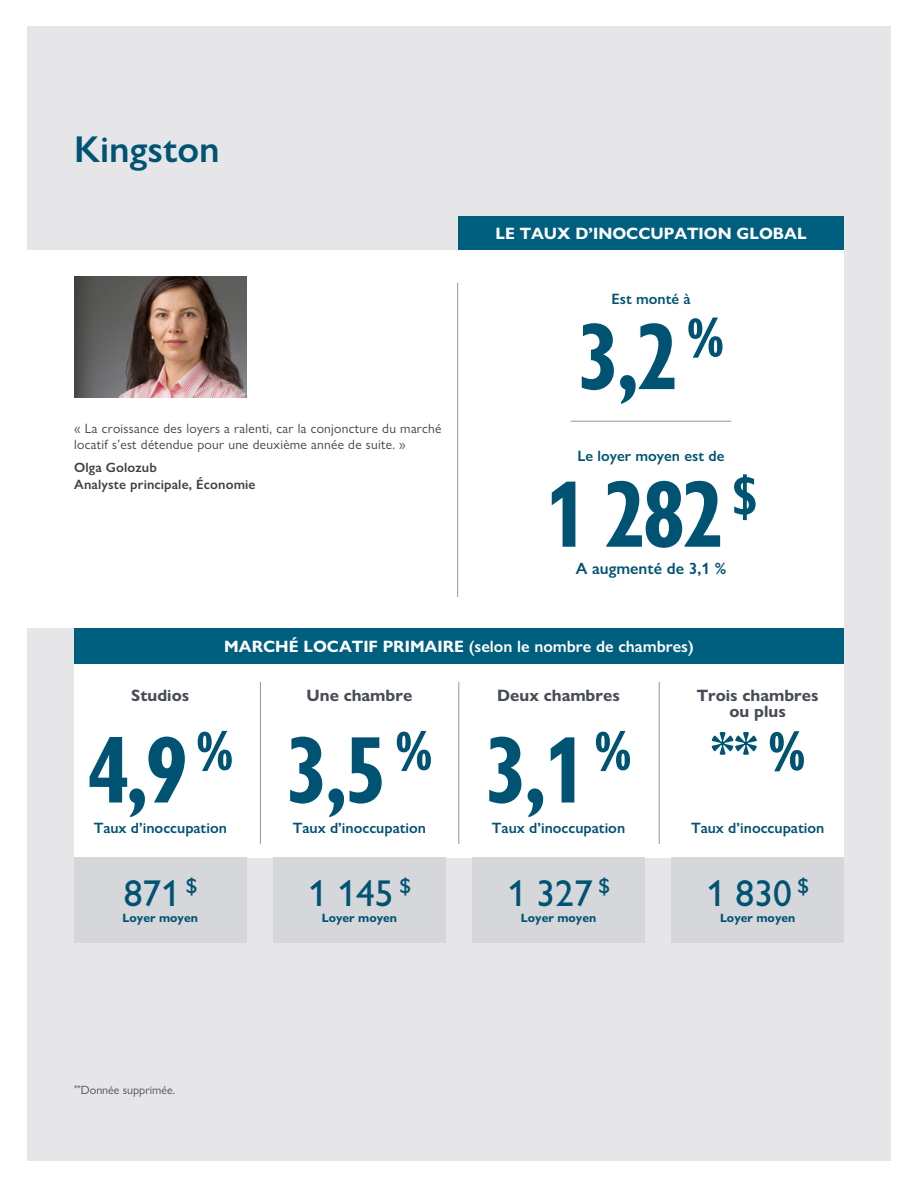
<style>
.page{position:relative;width:918px;height:1188px;background:#fff}
.page>*{position:absolute;margin:0;border:0;box-sizing:border-box;transform-origin:0 0}
.t1{font:700 condensed 97.5px "Gill Sans Nova";color:#005373}
.t2{font:700 condensed 56.85px "Gill Sans Nova";color:#005373}
.t3{font:500 37.5px "Gill Sans Nova";color:#005373}
.H2_Subhead_TOC{font:600 37.5px "Gill Sans Nova";color:#005373}
.t4{font:700 16.5px/16.5px "Gill Sans Nova";color:#474c55;text-align:center}
.H3_Infogr_Title{font:600 16.5px "Gill Sans Nova";color:#fff}
.H3_Infogr_Title-2{font:700 16.5px "Gill Sans Nova";color:#fff}
.t5{font:600 16.35px "Gill Sans Nova";color:#005373}
.t6{font:600 15px "Gill Sans Nova";color:#005373}
.P_Bio_Body{font:13.5px/16.5px "Gill Sans Nova";letter-spacing:.02em;color:#414042}
.P_Name_Title{font:600 13.5px "Gill Sans Nova";letter-spacing:.01em;color:#414042}
.t7{font:700 12px "Gill Sans Nova";color:#005373}
.t8{font:12px "Gill Sans Nova";color:#4d4d4f}
.s1{font-weight:700}
</style>
<div class="page">
<div style="left:27px;top:27px;width:864px;height:1134px;background:#e6e6e8"></div>
<div style="left:0;top:250px;width:844px;height:378px;background:#fff"></div>
<div style="left:74px;top:628px;width:770px;height:230px;background:#fff"></div>
<div style="left:458px;top:216px;width:386px;height:34px;background:#005e7e"></div>
<hr style="left:571px;top:421px;width:160px;height:1px;background:#92959d">
<hr style="left:457px;top:283px;width:1px;height:314px;background:#92959d">
<hr style="left:260px;top:682px;width:1px;height:162px;background:#92959d">
<hr style="left:459px;top:682px;width:1px;height:162px;background:#92959d">
<hr style="left:659px;top:682px;width:1px;height:162px;background:#92959d">
<div style="left:74px;top:628px;width:770px;height:35px;background:#005e7e"></div>
<div style="left:74px;top:858px;width:172px;height:85px;background:#d6d7da"></div>
<div style="left:273px;top:858px;width:173px;height:85px;background:#d6d7da"></div>
<div style="left:472px;top:858px;width:173px;height:85px;background:#d6d7da"></div>
<div style="left:672px;top:858px;width:172px;height:85px;background:#d6d7da"></div>
<img style="left:74px;top:277px;width:172px;height:120px">
<h2 class="H2_Subhead_TOC" style="left:74px;top:126px;width:147px">Kingston</h2>
<p class="P_Bio_Body" style="left:74px;top:420px;width:369px">« La croissance des loyers a ralenti, car la conjoncture du marché locatif s’est détendue pour une deuxième année de suite. »</p>
<p class="P_Name_Title" style="left:74px;top:459px;width:84px">Olga Golozub</p>
<p class="P_Name_Title" style="left:74px;top:476px;width:183px">Analyste principale, Économie</p>
<h3 class="H3_Infogr_Title-2" style="left:495px;top:223px;width:313px">LE TAUX D’INOCCUPATION GLOBAL</h3>
<p class="t6" style="left:611px;top:289px;width:81px">Est monté à</p>
<p class="t1" style="left:578px;top:291px;width:147px">3,2 <sup>%</sup></p>
<p class="t6" style="left:578px;top:447px;width:148px">Le loyer moyen est de</p>
<p class="t1" style="left:545px;top:449px;width:214px">1 282 <sup>$</sup></p>
<p class="t5" style="left:576px;top:558px;width:152px">A augmenté de 3,1 %</p>
<h3 class="H3_Infogr_Title" style="left:224px;top:636px;width:471px"><span class="s1">MARCHÉ LOCATIF PRIMAIRE</span> (selon le nombre de chambres)</h3>
<h4 class="t4" style="left:131px;top:687px;width:60px">Studios</h4>
<p class="t1" style="left:87px;top:705px;width:147px">4,9 <sup>%</sup></p>
<p class="t6" style="left:94px;top:818px;width:135px">Taux d’inoccupation</p>
<p class="t3" style="left:124px;top:870px;width:75px">871 <sup>$</sup></p>
<p class="t7" style="left:123px;top:911px;width:77px">Loyer moyen</p>
<h4 class="t4" style="left:307px;top:687px;width:107px">Une chambre</h4>
<p class="t1" style="left:287px;top:705px;width:147px">3,5 <sup>%</sup></p>
<p class="t6" style="left:293px;top:818px;width:135px">Taux d’inoccupation</p>
<p class="t3" style="left:308px;top:870px;width:104px">1 145 <sup>$</sup></p>
<p class="t7" style="left:322px;top:911px;width:77px">Loyer moyen</p>
<h4 class="t4" style="left:497px;top:687px;width:124px">Deux chambres</h4>
<p class="t1" style="left:486px;top:705px;width:147px">3,1 <sup>%</sup></p>
<p class="t6" style="left:492px;top:818px;width:135px">Taux d’inoccupation</p>
<p class="t3" style="left:507px;top:870px;width:104px">1 327 <sup>$</sup></p>
<p class="t7" style="left:521px;top:911px;width:77px">Loyer moyen</p>
<h4 class="t4" style="left:697px;top:687px;width:123px">Trois chambres ou plus</h4>
<p class="t2" style="left:710px;top:713px;width:97px">** %</p>
<p class="t6" style="left:691px;top:818px;width:135px">Taux d’inoccupation</p>
<p class="t3" style="left:706px;top:870px;width:104px">1 830 <sup>$</sup></p>
<p class="t7" style="left:720px;top:911px;width:77px">Loyer moyen</p>
<p class="t8" style="left:74px;top:1082px;width:102px"><sup>**</sup>Donnée supprimée.</p>
</div>
